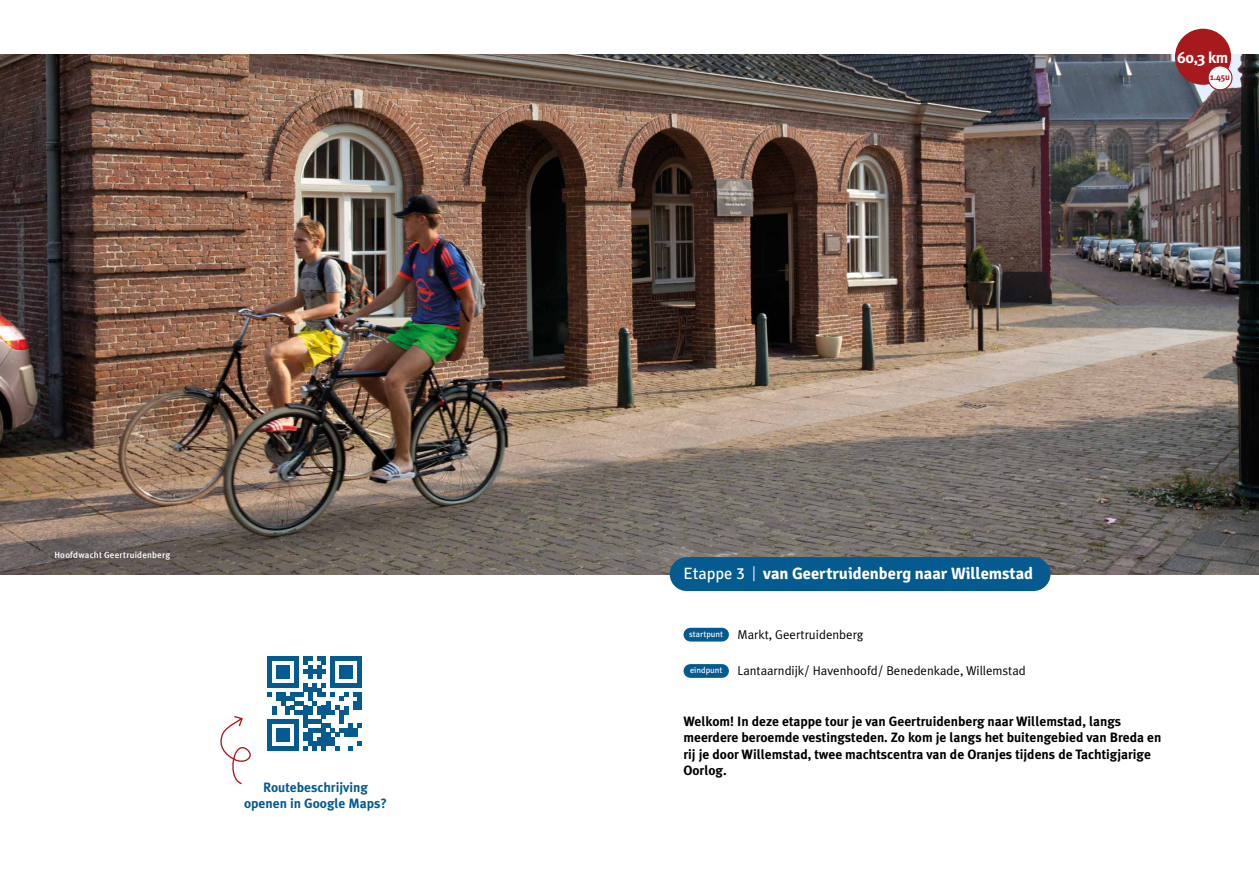
<style>
.page{position:relative;width:1259px;height:893px;background:#fff}
.page>*{position:absolute;margin:0;border:0;box-sizing:border-box;transform-origin:0 0}
.t1{font:700 16.5px "Signika Negative";color:#fff}
.t2{font:700 15.75px "Meta Plus";color:#fff}
.t3{font:700 13.5px/16.2px "Meta Plus";color:#000}
.t4{font:700 13.5px/16.2px "Meta Plus";color:#055b8f;text-align:center}
.t5{font:12.75px "Meta Plus";color:#000}
.t6{font:500 9px "Meta Plus";letter-spacing:.02em;color:#fff}
.t7{font:700 9px "Meta Plus";color:#a6191d}
.s1{font-weight:400}
.s2{font-family:"Raleway";font-weight:400}
.s3{font-family:"Signika Negative";font-size:8.55px;color:#fff}
</style>
<div class="page">
<img style="left:0;top:54px;width:1259px;height:520px">
<div style="left:690px;top:628px;width:32px;height:13px;background:#055b8f"></div>
<div style="left:690px;top:664px;width:32px;height:14px;background:#055b8f"></div>
<div style="left:1175px;top:29px;width:56px;height:56px;background:#a6191d;border-radius:50%"></div>
<div style="left:686px;top:557px;width:347px;height:34px;background:#055b8f"></div>
<div style="left:1208px;top:66px;width:24px;height:24px;background:#fff;border-radius:50%"></div>
<div style="left:1207px;top:65px;width:25px;height:25px;border:1px solid #a6191d;border-radius:50%"></div>
<hr style="left:268px;top:656px;width:4px;height:31px;background:#055b8f">
<hr style="left:277px;top:665px;width:4px;height:14px;background:#055b8f">
<div style="left:281px;top:665px;width:5px;height:14px;background:#055b8f"></div>
<hr style="left:286px;top:665px;width:4px;height:14px;background:#055b8f">
<svg style="left:272px;top:656px;width:23px;height:5px"></svg>
<hr style="left:295px;top:656px;width:4px;height:31px;background:#055b8f">
<div style="left:308px;top:665px;width:5px;height:14px;background:#055b8f"></div>
<hr style="left:317px;top:665px;width:4px;height:14px;background:#055b8f">
<svg style="left:304px;top:656px;width:22px;height:18px"></svg>
<div style="left:330px;top:656px;width:5px;height:31px;background:#055b8f"></div>
<div style="left:339px;top:665px;width:5px;height:14px;background:#055b8f"></div>
<hr style="left:344px;top:665px;width:4px;height:14px;background:#055b8f">
<div style="left:348px;top:665px;width:5px;height:14px;background:#055b8f"></div>
<svg style="left:335px;top:656px;width:22px;height:5px"></svg>
<div style="left:357px;top:656px;width:5px;height:31px;background:#055b8f"></div>
<svg style="left:268px;top:683px;width:94px;height:67px"></svg>
<svg style="left:220px;top:716px;width:31px;height:69px"></svg>
<p class="t6" style="left:54px;top:550px;width:117px">Hoofdwacht Geertruidenberg</p>
<p class="t4" style="left:244px;top:779px;width:144px">Routebeschrijving openen in Google Maps?</p>
<p class="t2" style="left:1177px;top:48px;width:52px">60,3 km</p>
<p class="t7" style="left:1210px;top:72px;width:21px">1.45u</p>
<p class="t1" style="left:683px;top:563px;width:351px"><span class="s1">Etappe 3</span> <span class="s2">|</span> van Geertruidenberg naar Willemstad</p>
<p class="t5" style="left:689px;top:628px;width:176px"><sup>startpunt</sup> Markt, Geertruidenberg</p>
<p class="t5" style="left:690px;top:663px;width:337px"><span class="s3">eindpunt</span> Lantaarndijk/ Havenhoofd/ Benedenkade, Willemstad</p>
<p class="t3" style="left:683px;top:713px;width:479px">Welkom! In deze etappe tour je van Geertruidenberg naar Willemstad, langs meerdere beroemde vestingsteden. Zo kom je langs het buitengebied van Breda en rij je door Willemstad, twee machtscentra van de Oranjes tijdens de Tachtigjarige Oorlog.</p>
</div>
